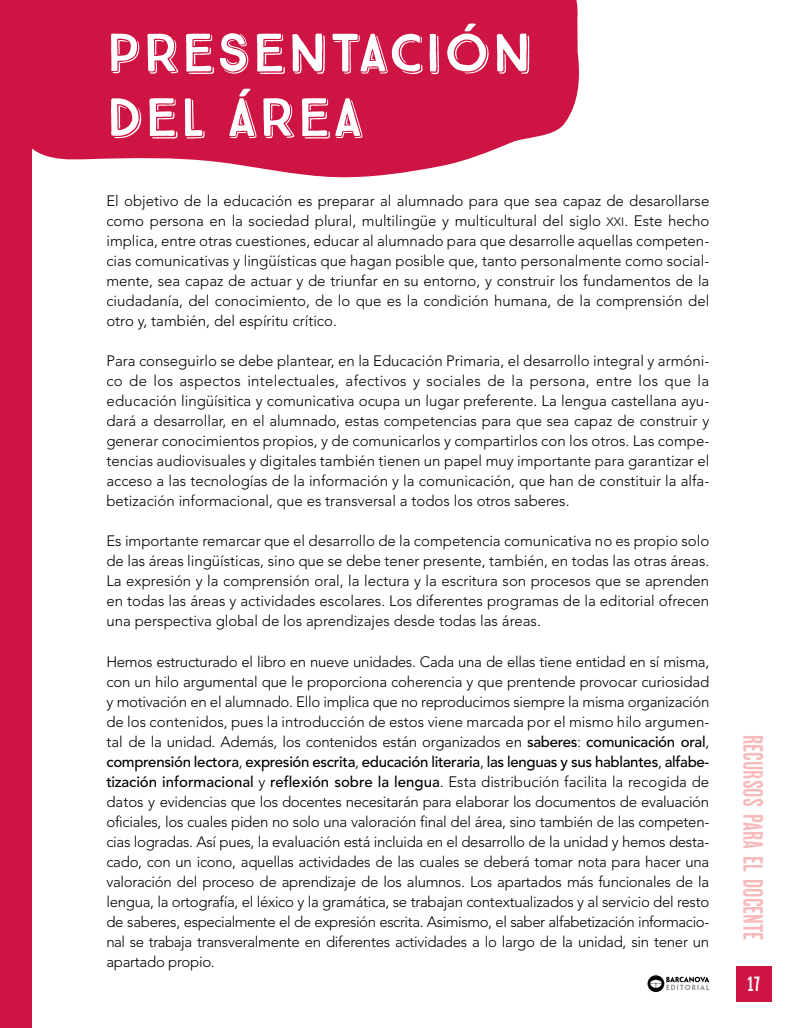
<style>
.page{position:relative;width:798px;height:1028px;background:#fff}
.page>*{position:absolute;margin:0;border:0;box-sizing:border-box;transform-origin:0 0}
.Titol_Unitat{font:53.75px/64.5px "True North 3 D";color:#fff}
.t1{font:28.75px "Wood Bonnet Grotesque No 4";color:#f7baba}
.t2{font:21.25px "Wood Bonnet Grotesque No 4";color:#fff}
.Text_Normal{font:300 15px/20px "Avenir LT Std";color:#000;text-align:justify}
.s1{font-family:"Avenir LT Std Light SC800";font-weight:400;font-size:12px}
.s2{font-weight:500}
</style>
<div class="page">
<svg style="left:647px;top:975px;width:62px;height:17px"></svg>
<div style="left:735px;top:966px;width:36px;height:35px;background:#ce1442"></div>
<div style="left:0;top:0;width:32px;height:1028px;background:#ce1442"></div>
<svg style="left:32px;top:0;width:547px;height:178px;background:#d22b55"></svg>
<p class="Titol_Unitat" style="left:105px;top:21px;width:428px">PRESENTACIÓN<br>DEL ÁREA</p>
<p class="Text_Normal" style="left:106px;top:191px;width:604px">El objetivo de la educación es preparar al alumnado para que sea capaz de desarollarse como persona en la sociedad plural, multilingüe y multicultural del siglo <span class="s1">xxi</span>. Este hecho implica, entre otras cuestiones, educar al alumnado para que desarrolle aquellas competen&shy;cias comunicativas y lingüísticas que hagan posible que, tanto personalmente como social&shy;mente, sea capaz de actuar y de triunfar en su entorno, y construir los fundamentos de la ciudadanía, del conocimiento, de lo que es la condición humana, de la comprensión del otro y, también, del espíritu crítico.</p>
<p class="Text_Normal" style="left:106px;top:351px;width:604px">Para conseguirlo se debe plantear, en la Educación Primaria, el desarrollo integral y armóni&shy;co de los aspectos intelectuales, afectivos y sociales de la persona, entre los que la educación lingüísitica y comunicativa ocupa un lugar preferente. La lengua castellana ayu&shy;dará a desarrollar, en el alumnado, estas competencias para que sea capaz de construir y generar conocimientos propios, y de comunicarlos y compartirlos con los otros. Las compe&shy;tencias audiovisuales y digitales también tienen un papel muy importante para garantizar el acceso a las tecnologías de la información y la comunicación, que han de constituir la alfa&shy;betización informacional, que es transversal a todos los otros saberes.</p>
<p class="Text_Normal" style="left:106px;top:531px;width:604px">Es importante remarcar que el desarrollo de la competencia comunicativa no es propio solo de las áreas lingüísticas, sino que se debe tener presente, también, en todas las otras áreas.<br>La expresión y la comprensión oral, la lectura y la escritura son procesos que se aprenden en todas las áreas y actividades escolares. Los diferentes programas de la editorial ofrecen una perspectiva global de los aprendizajes desde todas las áreas.</p>
<p class="Text_Normal" style="left:106px;top:651px;width:604px">Hemos estructurado el libro en nueve unidades. Cada una de ellas tiene entidad en sí misma, con un hilo argumental que le proporciona coherencia y que prentende provocar curiosidad y motivación en el alumnado. Ello implica que no reproducimos siempre la misma organización de los contenidos, pues la introducción de estos viene marcada por el mismo hilo argumen&shy;tal de la unidad. Además, los contenidos están organizados en <span class="s2">saberes</span>: <span class="s2">comunicación oral</span>, <span class="s2">comprensión lectora</span>, <span class="s2">expresión escrita</span>, <span class="s2">educación literaria</span>, <span class="s2">las lenguas y sus hablantes</span>, <span class="s2">alfabe&shy;tización informacional</span> y <span class="s2">reflexión sobre la lengua</span>. Esta distribución facilita la recogida de datos y evidencias que los docentes necesitarán para elaborar los documentos de evaluación oficiales, los cuales piden no solo una valoración final del área, sino también de las competen&shy;cias logradas. Así pues, la evaluación está incluida en el desarrollo de la unidad y hemos desta&shy;cado, con un icono, aquellas actividades de las cuales se deberá tomar nota para hacer una valoración del proceso de aprendizaje de los alumnos. Los apartados más funcionales de la lengua, la ortografía, el léxico y la gramática, se trabajan contextualizados y al servicio del resto de saberes, especialmente el de expresión escrita. Asimismo, el saber alfabetización informacio&shy;nal se trabaja transveralmente en diferentes actividades a lo largo de la unidad, sin tener un apartado propio.</p>
<h2 class="t1" style="left:769px;top:734px;width:207px;rotate:90deg">RECURSOS PARA EL DOCENTE</h2>
<h3 class="t2" style="left:746px;top:972px;width:15px">17</h3>
</div>
